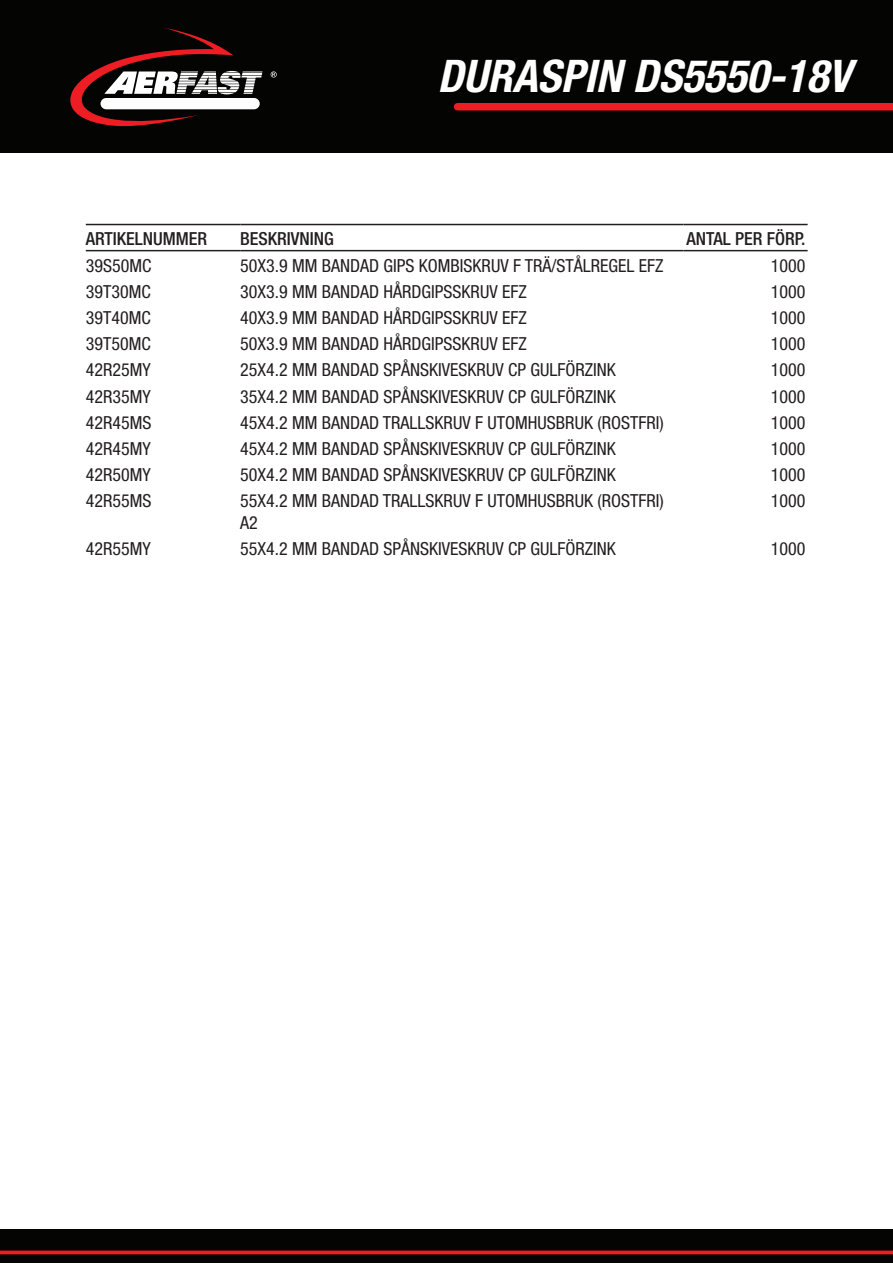
<style>
.page{position:relative;width:893px;height:1263px;background:#fff}
.page>*{position:absolute;margin:0;border:0;box-sizing:border-box;transform-origin:0 0}
.t1{font:italic 700 condensed 45px "Helvetica Neue";color:#fff}
.t2{font:condensed 18px/21.6px "Helvetica Neue";color:#231f20}
.t3{font:500 condensed 18px "Helvetica Neue";color:#231f20}
</style>
<div class="page">
<div style="left:0;top:1229px;width:893px;height:34px;background:#040503"></div>
<div style="left:0;top:0;width:893px;height:153px;background:#040503"></div>
<svg style="left:70px;top:27px;width:193px;height:100px"></svg>
<div style="left:101px;top:98px;width:159px;height:11px;background:#fff;border-radius:6px"></div>
<svg style="left:271px;top:71px;width:6px;height:7px"></svg>
<div style="left:458px;top:103px;width:435px;height:7px;background:#ee1d23"></div>
<svg style="left:0;top:1250px;width:893px;height:4px;background:#cb191e"></svg>
<hr style="left:86px;top:224px;width:154px;height:1px;background:#231f20">
<hr style="left:240px;top:224px;width:444px;height:1px;background:#231f20">
<hr style="left:684px;top:224px;width:124px;height:1px;background:#231f20">
<hr style="left:86px;top:250px;width:154px;height:1px;background:#231f20">
<hr style="left:240px;top:250px;width:444px;height:1px;background:#231f20">
<hr style="left:684px;top:250px;width:124px;height:1px;background:#231f20">
<h1 class="t1" style="left:437px;top:49px;width:415px">DURASPIN DS5550-18V</h1>
<p class="t3" style="left:86px;top:227px;width:123px">ARTIKELNUMMER</p>
<p class="t3" style="left:240px;top:227px;width:95px">BESKRIVNING</p>
<p class="t3" style="left:686px;top:227px;width:120px">ANTAL PER FÖRP.</p>
<p class="t2" style="left:86px;top:254px;width:67px">39S50MC</p>
<p class="t2" style="left:240px;top:254px;width:425px">50X3.9 MM BANDAD GIPS KOMBISKRUV F TRÄ/STÅLREGEL EFZ</p>
<p class="t2" style="left:771px;top:254px;width:36px">1000</p>
<p class="t2" style="left:86px;top:280px;width:66px">39T30MC</p>
<p class="t2" style="left:240px;top:280px;width:288px">30X3.9 MM BANDAD HÅRDGIPSSKRUV EFZ</p>
<p class="t2" style="left:771px;top:280px;width:36px">1000</p>
<p class="t2" style="left:86px;top:307px;width:66px">39T40MC</p>
<p class="t2" style="left:240px;top:307px;width:288px">40X3.9 MM BANDAD HÅRDGIPSSKRUV EFZ</p>
<p class="t2" style="left:771px;top:307px;width:36px">1000</p>
<p class="t2" style="left:86px;top:333px;width:66px">39T50MC</p>
<p class="t2" style="left:240px;top:333px;width:288px">50X3.9 MM BANDAD HÅRDGIPSSKRUV EFZ</p>
<p class="t2" style="left:771px;top:333px;width:36px">1000</p>
<p class="t2" style="left:86px;top:359px;width:66px">42R25MY</p>
<p class="t2" style="left:240px;top:359px;width:377px">25X4.2 MM BANDAD SPÅNSKIVESKRUV CP GULFÖRZINK</p>
<p class="t2" style="left:771px;top:359px;width:36px">1000</p>
<p class="t2" style="left:86px;top:385px;width:66px">42R35MY</p>
<p class="t2" style="left:240px;top:385px;width:377px">35X4.2 MM BANDAD SPÅNSKIVESKRUV CP GULFÖRZINK</p>
<p class="t2" style="left:771px;top:385px;width:36px">1000</p>
<p class="t2" style="left:86px;top:411px;width:67px">42R45MS</p>
<p class="t2" style="left:240px;top:411px;width:425px">45X4.2 MM BANDAD TRALLSKRUV F UTOMHUSBRUK (ROSTFRI)</p>
<p class="t2" style="left:771px;top:411px;width:36px">1000</p>
<p class="t2" style="left:86px;top:438px;width:66px">42R45MY</p>
<p class="t2" style="left:240px;top:438px;width:377px">45X4.2 MM BANDAD SPÅNSKIVESKRUV CP GULFÖRZINK</p>
<p class="t2" style="left:771px;top:438px;width:36px">1000</p>
<p class="t2" style="left:86px;top:464px;width:66px">42R50MY</p>
<p class="t2" style="left:240px;top:464px;width:377px">50X4.2 MM BANDAD SPÅNSKIVESKRUV CP GULFÖRZINK</p>
<p class="t2" style="left:771px;top:464px;width:36px">1000</p>
<p class="t2" style="left:86px;top:490px;width:67px">42R55MS</p>
<p class="t2" style="left:240px;top:490px;width:425px">55X4.2 MM BANDAD TRALLSKRUV F UTOMHUSBRUK (ROSTFRI)<br>A2</p>
<p class="t2" style="left:771px;top:490px;width:36px">1000</p>
<p class="t2" style="left:86px;top:538px;width:66px">42R55MY</p>
<p class="t2" style="left:240px;top:538px;width:377px">55X4.2 MM BANDAD SPÅNSKIVESKRUV CP GULFÖRZINK</p>
<p class="t2" style="left:771px;top:538px;width:36px">1000</p>
</div>
